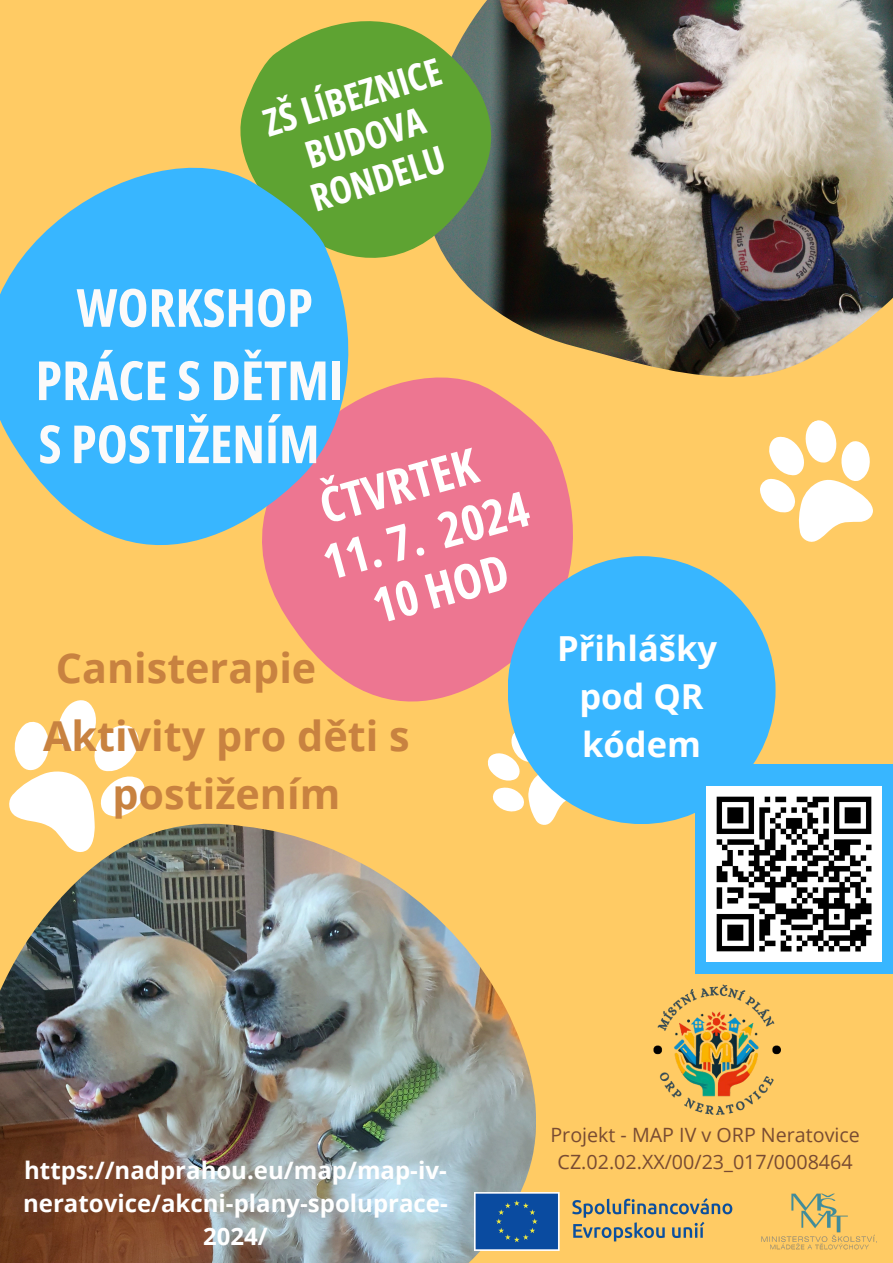
<style>
.page{position:relative;width:893px;height:1263px;background:#ffcb64}
.page>*{position:absolute;margin:0;border:0;box-sizing:border-box;transform-origin:0 0}
.t1{font:700 54.07px "Open Sans Condensed";color:#fbfafa}
.t2{font:700 52.57px "Open Sans Condensed";color:#fbfafa}
.t3{font:700 48.82px/55.2px "Open Sans Condensed";color:#fff;text-align:center}
.t4{font:700 41.33px/57.4px "Open Sans";color:#c88240;text-align:center}
.t5{font:700 41.25px "Open Sans";color:#c88240}
.t6{font:700 37.5px/42.7px "Open Sans Condensed";color:#fff;text-align:center}
.t7{font:700 34.5px/47.8px "Open Sans";color:#fff;text-align:center}
.t8{font:700 24px/33.2px "Open Sans";color:#fff;text-align:center}
.t9{font:19.73px/27.3px "Open Sans";color:#784b32;text-align:center}
</style>
<div class="page">
<img style="left:571px;top:0;width:322px;height:377px">
<img style="left:0;top:824px;width:536px;height:439px">
<svg style="left:270px;top:334px;width:317px;height:368px;fill:#ed7691"></svg>
<svg style="left:240px;top:0;width:331px;height:341px"></svg>
<svg style="left:467px;top:733px;width:133px;height:110px"></svg>
<svg style="left:0;top:700px;width:172px;height:169px"></svg>
<svg style="left:760px;top:420px;width:113px;height:122px"></svg>
<svg style="left:0;top:133px;width:365px;height:453px;fill:#38b6ff"></svg>
<img style="left:653px;top:984px;width:128px;height:131px">
<img style="left:474px;top:1192px;width:401px;height:58px">
<div style="left:507px;top:556px;width:268px;height:268px;background:#38b6ff;border-radius:50%"></div>
<div style="left:695px;top:764px;width:198px;height:210px;background:#38b6ff"></div>
<img style="left:706px;top:786px;width:175px;height:176px">
<h1 class="t6" style="left:258px;top:102px;width:185px;rotate:-17deg">ZŠ LÍBEZNICE<br>BUDOVA<br>RONDELU</h1>
<h1 class="t2" style="left:77px;top:271px;width:238px">WORKSHOP</h1>
<p class="t1" style="left:36px;top:342px;width:309px">PRÁCE S DĚTMI</p>
<h1 class="t2" style="left:39px;top:407px;width:282px">S POSTIŽENÍM</h1>
<p class="t3" style="left:313px;top:479px;width:163px;rotate:-15deg">ČTVRTEK</p>
<p class="t3" style="left:316px;top:535px;width:213px;rotate:-15deg">11. 7. 2024<br>10 HOD</p>
<h3 class="t5" style="left:56px;top:639px;width:262px">Canisterapie</h3>
<p class="t4" style="left:43px;top:707px;width:368px">Aktivity pro děti s postižením</p>
<h3 class="t7" style="left:557px;top:624px;width:162px">Přihlášky pod QR kódem</h3>
<p class="t8" style="left:23px;top:1153px;width:426px">https://nadprahou.eu/map/map-iv&shy;neratovice/akcni-plany-spoluprace-<br>2024/</p>
<h4 class="t9" style="left:550px;top:1121px;width:311px">Projekt - MAP IV v ORP Neratovice<br>CZ.02.02.XX/00/23_017/0008464</h4>
</div>
